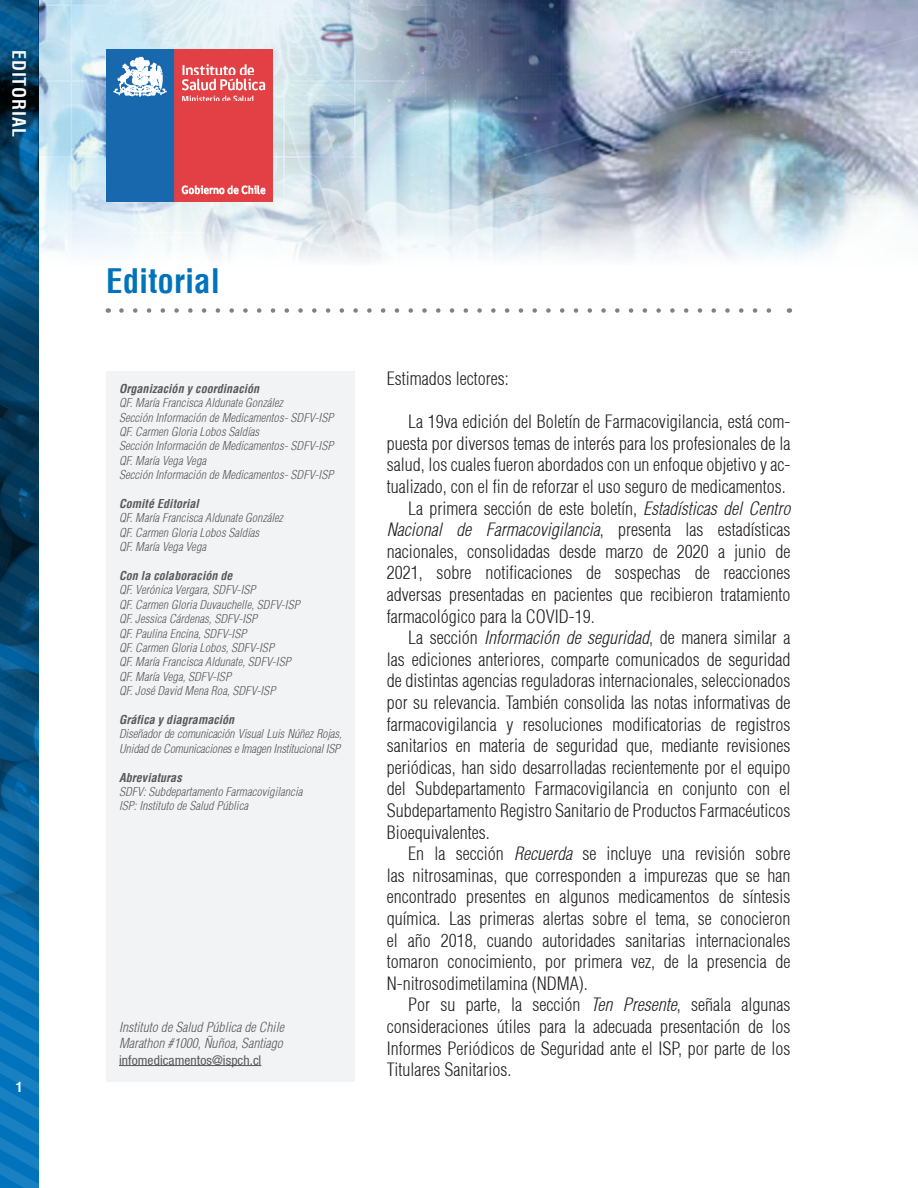
<style>
.page{position:relative;width:918px;height:1188px;background:#fff}
.page>*{position:absolute;margin:0;border:0;box-sizing:border-box;transform-origin:0 0}
.t1{font:700 condensed 33px "Helvetica";color:#0073bc}
.t2{font:300 condensed 18px "Helvetica";color:#231f20}
.t3{font:italic 300 condensed 18px "Helvetica";color:#231f20}
.t4{font:700 condensed 18px "Helvetica";letter-spacing:.05em;color:#fff}
.t5{font:italic 300 condensed 13.5px/16.2px "Helvetica";letter-spacing:.005em;color:#57585a}
.t6{font:condensed 13.5px "Helvetica 57";letter-spacing:.005em;color:#57585a}
.t7{font:700 condensed 13.5px "Helvetica";color:#fff}
.t8{font:italic 300 condensed 12px/14.4px "Helvetica";letter-spacing:.005em;color:#57585a}
.t9{font:italic 700 condensed 12px "Helvetica";letter-spacing:.005em;color:#57585a}
.s1{font-style:italic}
.s2{font-style:normal}
</style>
<div class="page">
<svg style="left:0;top:0;width:39px;height:1188px;background:#085484"></svg>
<img style="left:39px;top:0;width:879px;height:99px">
<svg style="left:39px;top:99px;width:879px;height:162px"></svg>
<div style="left:106px;top:371px;width:248px;height:711px;background:#f2f3f4"></div>
<img style="left:106px;top:50px;width:167px;height:151px">
<svg style="left:121px;top:308px;width:650px;height:5px"></svg>
<hr style="left:119px;top:1065px;width:142px;height:1px;background:#57585a">
<p class="t4" style="left:30px;top:50px;width:89px;rotate:90deg">EDITORIAL</p>
<p class="t7" style="left:16px;top:1078px;width:8px">1</p>
<h1 class="t1" style="left:106px;top:260px;width:115px">Editorial</h1>
<p class="t9" style="left:119px;top:381px;width:142px">Organización y coordinación</p>
<p class="t8" style="left:119px;top:396px;width:216px">QF. María Francisca Aldunate González<br>Sección Información de Medicamentos- SDFV-ISP QF. Carmen Gloria Lobos Saldías<br>Sección Información de Medicamentos- SDFV-ISP QF. María Vega Vega<br>Sección Información de Medicamentos- SDFV-ISP</p>
<p class="t9" style="left:119px;top:496px;width:81px">Comité Editorial</p>
<p class="t8" style="left:119px;top:511px;width:165px">QF. María Francisca Aldunate González<br>QF. Carmen Gloria Lobos Saldías<br>QF. María Vega Vega</p>
<p class="t9" style="left:119px;top:568px;width:115px">Con la colaboración de</p>
<p class="t8" style="left:119px;top:583px;width:182px">QF. Verónica Vergara, SDFV-ISP<br>QF. Carmen Gloria Duvauchelle, SDFV-ISP QF. Jessica Cárdenas, SDFV-ISP<br>QF. Paulina Encina, SDFV-ISP<br>QF. Carmen Gloria Lobos, SDFV-ISP<br>QF. María Francisca Aldunate, SDFV-ISP QF. María Vega, SDFV-ISP<br>QF. José David Mena Roa, SDFV-ISP</p>
<p class="t9" style="left:119px;top:712px;width:117px">Gráfica y diagramación</p>
<p class="t8" style="left:119px;top:727px;width:224px">Diseñador de comunicación Visual Luis Núñez Rojas,<br>Unidad de Comunicaciones e Imagen Institucional ISP</p>
<p class="t9" style="left:119px;top:770px;width:64px">Abreviaturas</p>
<p class="t8" style="left:119px;top:784px;width:185px">SDFV: Subdepartamento Farmacovigilancia<br>ISP: Instituto de Salud Pública</p>
<p class="t5" style="left:119px;top:1019px;width:166px">Instituto de Salud Pública de Chile<br>Marathon #1000, Ñuñoa, Santiago</p>
<p class="t6" style="left:119px;top:1052px;width:144px">infomedicamentos@ispch.cl</p>
<p class="t2" style="left:387px;top:367px;width:123px">Estimados lectores:</p>
<p class="t2" style="left:408px;top:410px;width:384px">La 19va edición del Boletín de Farmacovigilancia, está com-</p>
<p class="t2" style="left:387px;top:432px;width:405px">puesta por diversos temas de interés para los profesionales de la</p>
<p class="t2" style="left:387px;top:454px;width:405px">salud, los cuales fueron abordados con un enfoque objetivo y ac-</p>
<p class="t2" style="left:387px;top:475px;width:400px">tualizado, con el fin de reforzar el uso seguro de medicamentos.</p>
<p class="t2" style="left:408px;top:497px;width:384px">La primera sección de este boletín, <span class="s1">Estadísticas del Centro</span></p>
<p class="t3" style="left:387px;top:518px;width:405px">Nacional de Farmacovigilancia<span class="s2">, presenta las estadísticas</span></p>
<p class="t2" style="left:387px;top:540px;width:405px">nacionales, consolidadas desde marzo de 2020 a junio de</p>
<p class="t2" style="left:387px;top:562px;width:405px">2021, sobre notificaciones de sospechas de reacciones</p>
<p class="t2" style="left:387px;top:583px;width:405px">adversas presentadas en pacientes que recibieron tratamiento</p>
<p class="t2" style="left:387px;top:605px;width:209px">farmacológico para la COVID-19.</p>
<p class="t2" style="left:408px;top:626px;width:384px">La sección <span class="s1">Información de seguridad</span>, de manera similar a</p>
<p class="t2" style="left:387px;top:648px;width:405px">las ediciones anteriores, comparte comunicados de seguridad</p>
<p class="t2" style="left:387px;top:670px;width:405px">de distintas agencias reguladoras internacionales, seleccionados</p>
<p class="t2" style="left:387px;top:691px;width:405px">por su relevancia. También consolida las notas informativas de</p>
<p class="t2" style="left:387px;top:713px;width:405px">farmacovigilancia y resoluciones modificatorias de registros</p>
<p class="t2" style="left:387px;top:734px;width:405px">sanitarios en materia de seguridad que, mediante revisiones</p>
<p class="t2" style="left:387px;top:756px;width:405px">periódicas, han sido desarrolladas recientemente por el equipo</p>
<p class="t2" style="left:387px;top:778px;width:405px">del Subdepartamento Farmacovigilancia en conjunto con el</p>
<p class="t2" style="left:387px;top:799px;width:405px">Subdepartamento Registro Sanitario de Productos Farmacéuticos</p>
<p class="t2" style="left:387px;top:821px;width:104px">Bioequivalentes.</p>
<p class="t2" style="left:408px;top:842px;width:384px">En la sección <span class="s1">Recuerda</span> se incluye una revisión sobre</p>
<p class="t2" style="left:387px;top:864px;width:405px">las nitrosaminas, que corresponden a impurezas que se han</p>
<p class="t2" style="left:387px;top:886px;width:405px">encontrado presentes en algunos medicamentos de síntesis</p>
<p class="t2" style="left:387px;top:907px;width:405px">química. Las primeras alertas sobre el tema, se conocieron</p>
<p class="t2" style="left:387px;top:929px;width:405px">el año 2018, cuando autoridades sanitarias internacionales</p>
<p class="t2" style="left:387px;top:950px;width:405px">tomaron conocimiento, por primera vez, de la presencia de</p>
<p class="t2" style="left:387px;top:972px;width:202px">N-nitrosodimetilamina (NDMA).</p>
<p class="t2" style="left:408px;top:994px;width:384px">Por su parte, la sección <span class="s1">Ten Presente</span>, señala algunas</p>
<p class="t2" style="left:387px;top:1015px;width:405px">consideraciones útiles para la adecuada presentación de los</p>
<p class="t2" style="left:387px;top:1037px;width:405px">Informes Periódicos de Seguridad ante el ISP, por parte de los</p>
<p class="t2" style="left:387px;top:1058px;width:126px">Titulares Sanitarios.</p>
</div>
